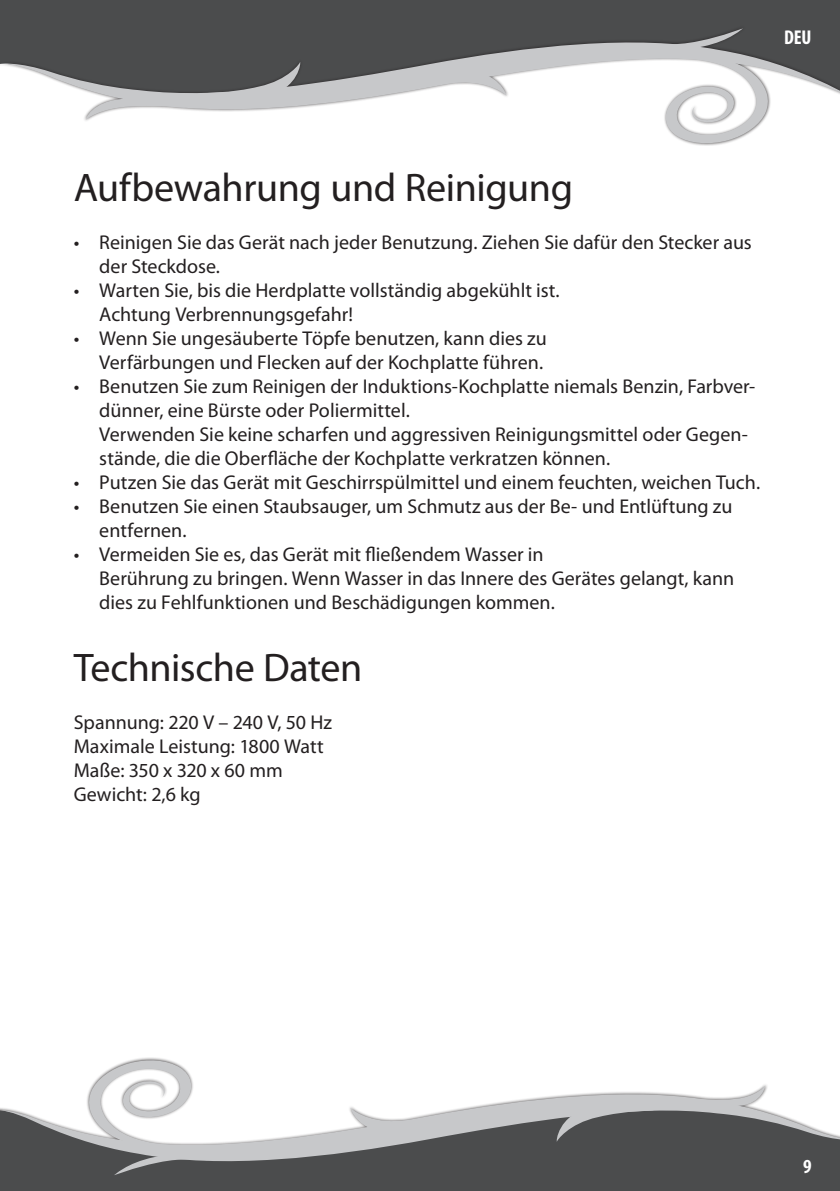
<style>
.page{position:relative;width:840px;height:1191px;background:#fff}
.page>*{position:absolute;margin:0;border:0;box-sizing:border-box;transform-origin:0 0}
.t1{font:40px "Myriad Pro";letter-spacing:-.015em;color:#231f20}
.t2{font:20px/24px "Myriad Pro";color:#231f20}
.t3{font:700 condensed 20px "Myriad Pro";letter-spacing:-.005em;color:#fff}
</style>
<div class="page">
<div style="left:1px;top:0;width:838px;height:26px;background:#4b4c4d"></div>
<div style="left:0;top:26px;width:839px;height:120px;background:#231f20;opacity:.75"></div>
<svg style="left:85px;top:118px;width:102px;height:2px"></svg>
<svg style="left:2px;top:34px;width:837px;height:84px"></svg>
<svg style="left:627px;top:28px;width:143px;height:117px"></svg>
<hr style="left:0;top:26px;width:2px;height:120px;background:#231f20;opacity:.75">
<svg style="left:0;top:0;width:1px;height:118px"></svg>
<div style="left:0;top:1169px;width:839px;height:22px;background:#4b4c4d"></div>
<svg style="left:0;top:1086px;width:839px;height:83px"></svg>
<svg style="left:86px;top:1058px;width:143px;height:117px"></svg>
<p class="t3" style="left:783px;top:25px;width:29px">DEU</p>
<h1 class="t1" style="left:74px;top:163px;width:500px">Aufbewahrung und Reinigung</h1>
<p class="t2" style="left:99px;top:230px;width:653px;text-indent:-26px">• Reinigen Sie das Gerät nach jeder Benutzung. Ziehen Sie dafür den Stecker aus der Steckdose.</p>
<p class="t2" style="left:99px;top:278px;width:461px;text-indent:-26px">• Warten Sie, bis die Herdplatte vollständig abgekühlt ist.<br>Achtung Verbrennungsgefahr!</p>
<p class="t2" style="left:74px;top:326px;width:474px;text-align:right">• Wenn Sie ungesäuberte Töpfe benutzen, kann dies zu<br>Verfärbungen und Flecken auf der Kochplatte führen.</p>
<p class="t2" style="left:99px;top:374px;width:657px;text-indent:-26px">• Benutzen Sie zum Reinigen der Induktions-Kochplatte niemals Benzin, Farbver&shy;dünner, eine Bürste oder Poliermittel.<br>Verwenden Sie keine scharfen und aggressiven Reinigungsmittel oder Gegen&shy;stände, die die Oberfläche der Kochplatte verkratzen können.</p>
<p class="t2" style="left:74px;top:470px;width:687px">• Putzen Sie das Gerät mit Geschirrspülmittel und einem feuchten, weichen Tuch.</p>
<p class="t2" style="left:99px;top:494px;width:634px;text-indent:-26px">• Benutzen Sie einen Staubsauger, um Schmutz aus der Be- und Entlüftung zu entfernen.</p>
<p class="t2" style="left:99px;top:542px;width:636px;text-indent:-26px">• Vermeiden Sie es, das Gerät mit fließendem Wasser in<br>Berührung zu bringen. Wenn Wasser in das Innere des Gerätes gelangt, kann dies zu Fehlfunktionen und Beschädigungen kommen.</p>
<h1 class="t1" style="left:74px;top:643px;width:290px">Technische Daten</h1>
<p class="t2" style="left:74px;top:710px;width:260px">Spannung: 220 V – 240 V, 50 Hz<br>Maximale Leistung: 1800 Watt<br>Maße: 350 x 320 x 60 mm<br>Gewicht: 2,6 kg</p>
<p class="t3" style="left:783px;top:1152px;width:29px">DEU9</p>
</div>
